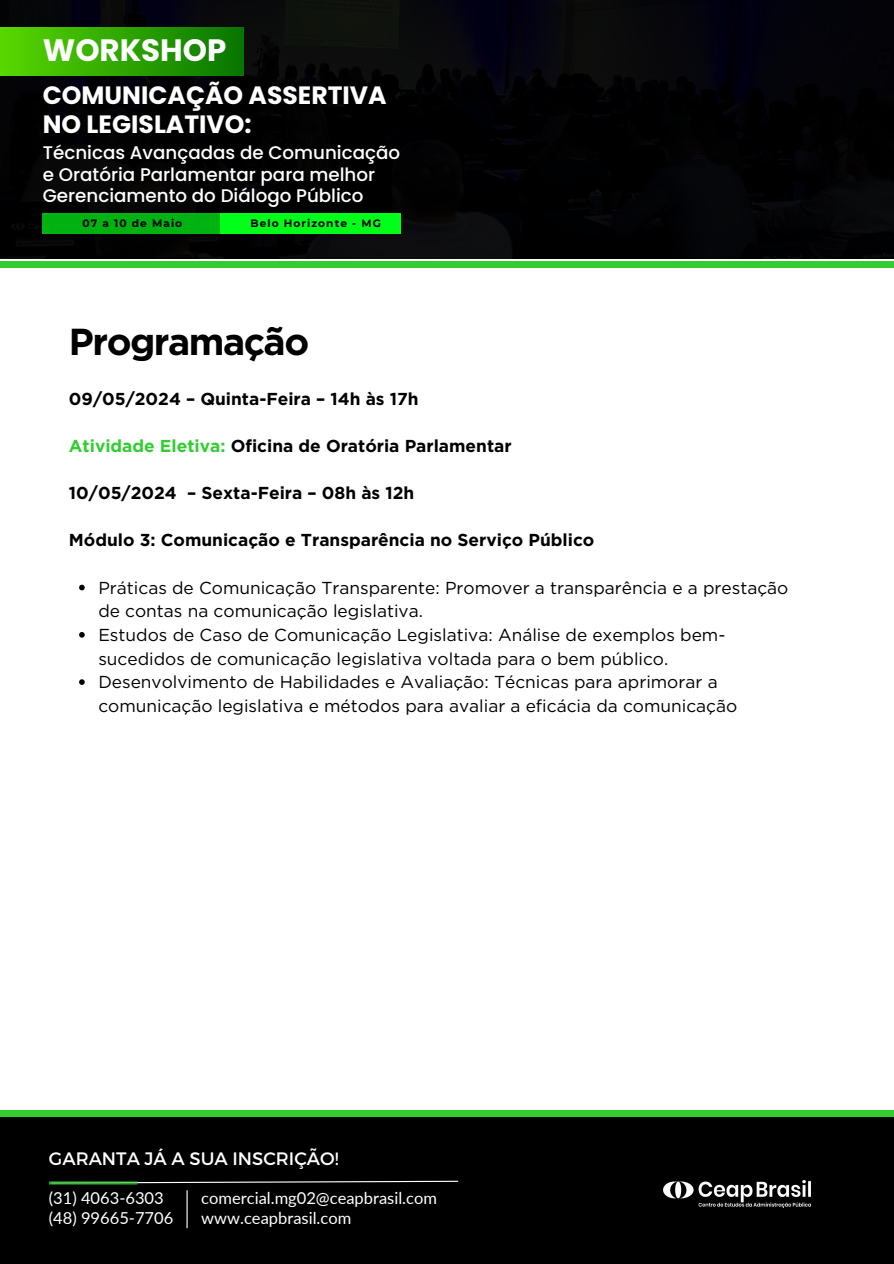
<style>
.page{position:relative;width:894px;height:1264px;background:#fff}
.page>*{position:absolute;margin:0;border:0;box-sizing:border-box;transform-origin:0 0}
.t1{font:700 37.5px "Gotham";letter-spacing:-.04em;color:#000}
.t2{font:700 30.9px "Poppins";color:#fff}
.t3{font:700 25.05px/29.4px "Poppins";color:#fff}
.t4{font:500 18.3px/21.5px "Poppins";color:#fff}
.t5{font:18px "Montserrat";color:#fff}
.t6{font:17.25px/23.7px "Gotham";color:#000}
.t7{font:700 17.25px "Gotham";color:#000}
.t8{font:16.5px "Lato";color:#fff}
.t9{font:700 10.65px "Montserrat";letter-spacing:.1em;color:#000}
.s1{color:#3c3}
</style>
<div class="page">
<svg style="left:79px;top:584px;width:6px;height:6px"></svg>
<svg style="left:79px;top:632px;width:6px;height:5px"></svg>
<svg style="left:79px;top:679px;width:6px;height:6px"></svg>
<div style="left:0;top:261px;width:893px;height:7px;background:#3c3"></div>
<img style="left:0;top:0;width:893px;height:259px">
<div style="left:43px;top:213px;width:179px;height:21px;background:#00b212"></div>
<div style="left:221px;top:213px;width:180px;height:21px;background:#00ff19"></div>
<div style="left:0;top:27px;width:243px;height:48px;background:linear-gradient(to right,#58d700,#077500)"></div>
<div style="left:0;top:1113px;width:893px;height:150px;background:#000"></div>
<div style="left:0;top:1109px;width:893px;height:7px;background:#3c3"></div>
<svg style="left:137px;top:1180px;width:322px;height:4px"></svg>
<hr style="left:49px;top:1181px;width:88px;height:3px;background:#3c3">
<hr style="left:186px;top:1190px;width:1px;height:38px;background:#fff">
<img style="left:663px;top:1180px;width:147px;height:27px">
<p class="t2" style="left:43px;top:29px;width:185px">WORKSHOP</p>
<p class="t3" style="left:43px;top:81px;width:345px">COMUNICAÇÃO ASSERTIVA<br>NO LEGISLATIVO:</p>
<h5 class="t4" style="left:43px;top:142px;width:359px">Técnicas Avançadas de Comunicação e Oratória Parlamentar para melhor<br>Gerenciamento do Diálogo Público</h5>
<h5 class="t9" style="left:83px;top:216px;width:101px">07 a 10 de Maio</h5>
<h5 class="t9" style="left:250px;top:217px;width:132px">Belo Horizonte - MG</h5>
<h1 class="t1" style="left:69px;top:319px;width:242px">Programação</h1>
<p class="t7" style="left:69px;top:388px;width:351px">09/05/2024 – Quinta-Feira – 14h às 17h</p>
<h3 class="t7" style="left:69px;top:435px;width:444px"><span class="s1">Atividade Eletiva:</span> Oficina de Oratória Parlamentar</h3>
<h5 class="t7" style="left:69px;top:482px;width:347px">10/05/2024 – Sexta-Feira – 08h às 12h</h5>
<p class="t7" style="left:69px;top:530px;width:527px">Módulo 3: Comunicação e Transparência no Serviço Público</p>
<p class="t6" style="left:98px;top:575px;width:691px">Práticas de Comunicação Transparente: Promover a transparência e a prestação de contas na comunicação legislativa.</p>
<p class="t6" style="left:98px;top:623px;width:628px">Estudos de Caso de Comunicação Legislativa: Análise de exemplos bem&shy;sucedidos de comunicação legislativa voltada para o bem público.</p>
<h2 class="t6" style="left:98px;top:670px;width:640px">Desenvolvimento de Habilidades e Avaliação: Técnicas para aprimorar a comunicação legislativa e métodos para avaliar a eficácia da comunicação</h2>
<h6 class="t5" style="left:49px;top:1146px;width:291px">GARANTA JÁ A SUA INSCRIÇÃO!</h6>
<p class="t8" style="left:49px;top:1188px;width:116px">(31) 4063-6303</p>
<h4 class="t8" style="left:201px;top:1188px;width:237px">comercial.mg02@ceapbrasil.com</h4>
<p class="t8" style="left:49px;top:1207px;width:126px">(48) 99665-7706</p>
<h6 class="t8" style="left:201px;top:1207px;width:151px">www.ceapbrasil.com</h6>
</div>
